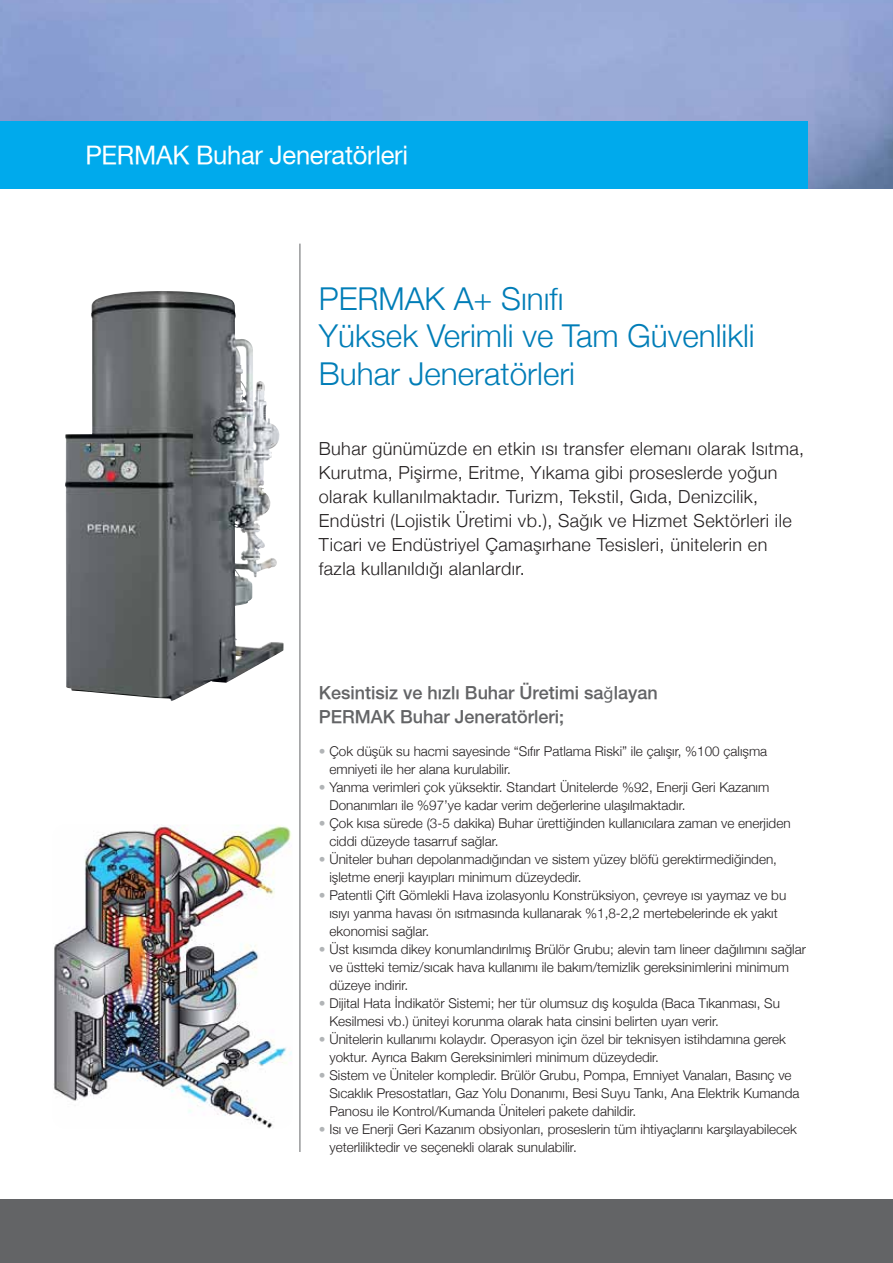
<style>
.page{position:relative;width:893px;height:1263px;background:#fff}
.page>*{position:absolute;margin:0;border:0;box-sizing:border-box;transform-origin:0 0}
.t1{font:300 31.5px/37.5px "Helvetica Neue";color:#007db7}
.t2{font:25.5px "Helvetica T";letter-spacing:-.01em;color:#fff}
.t3{font:300 18px/24px "Helvetica Neue";letter-spacing:.02em;color:#231f20}
.t4{font:18px/24px "Helvetica T Medium";color:#636466}
.t5{font:300 13.5px/18px "Helvetica Neue";color:#231f20}
.s1{font-family:"Myriad Pro"}
.s2{color:#b1b4b6}
</style>
<div class="page">
<img style="left:0;top:0;width:893px;height:188px">
<div style="left:0;top:121px;width:808px;height:67px;background:#00aaec"></div>
<hr style="left:299px;top:244px;width:1px;height:908px;background:#636466">
<img style="left:53px;top:825px;width:239px;height:303px">
<img style="left:65px;top:291px;width:219px;height:410px">
<div style="left:0;top:1199px;width:893px;height:64px;background:#636466"></div>
<h2 class="t2" style="left:85px;top:139px;width:324px">PERMAK Buhar Jeneratörleri</h2>
<h1 class="t1" style="left:319px;top:279px;width:437px">PERMAK A+ Sınıfı<br>Yüksek Verimli ve Tam Güvenlikli<br>Buhar Jeneratörleri</h1>
<p class="t3" style="left:319px;top:436px;width:487px">Buhar günümüzde en etkin ısı transfer elemanı olarak Isıtma, Kurutma, Pişirme, Eritme, Yıkama gibi proseslerde yoğun olarak kullanılmaktadır. Turizm, Tekstil, Gıda, Denizcilik, Endüstri (Lojistik Üretimi vb.), Sağık ve Hizmet Sektörleri ile Ticari ve Endüstriyel Çamaşırhane Tesisleri, ünitelerin en fazla kullanıldığı alanlardır.</p>
<h3 class="t4" style="left:319px;top:681px;width:340px">Kesintisiz ve h›zl› Buhar Üretimi sa<span class="s1">ğ</span>layan<br>PERMAK Buhar Jeneratörleri;</h3>
<p class="t5" style="left:329px;top:742px;width:439px;text-indent:-11px"><span class="s2">•</span> Çok düşük su hacmi sayesinde “Sıfır Patlama Riski” ile çalışır, %100 çalışma emniyeti ile her alana kurulabilir.</p>
<p class="t5" style="left:329px;top:778px;width:441px;text-indent:-11px"><span class="s2">•</span> Yanma verimleri çok yüksektir. Standart Ünitelerde %92, Enerji Geri Kazanım<br>Donanımları ile %97’ye kadar verim değerlerine ulaşılmaktadır.</p>
<p class="t5" style="left:329px;top:814px;width:463px;text-indent:-11px"><span class="s2">•</span> Çok kısa sürede (3-5 dakika) Buhar ürettiğinden kullanıcılara zaman ve enerjiden ciddi düzeyde tasarruf sağlar.</p>
<p class="t5" style="left:329px;top:850px;width:449px;text-indent:-11px"><span class="s2">•</span> Üniteler buharı depolanmadığından ve sistem yüzey blöfü gerektirmediğinden, işletme enerji kayıpları minimum düzeydedir.</p>
<p class="t5" style="left:329px;top:886px;width:458px;text-indent:-11px"><span class="s2">•</span> Patentli Çift Gömlekli Hava izolasyonlu Konstrüksiyon, çevreye ısı yaymaz ve bu ısıyı yanma havası ön ısıtmasında kullanarak %1,8-2,2 mertebelerinde ek yakıt ekonomisi sağlar.</p>
<p class="t5" style="left:329px;top:940px;width:478px;text-indent:-11px"><span class="s2">•</span> Üst kısımda dikey konumlandırılmış Brülör Grubu; alevin tam lineer dağılımını sağlar ve üstteki temiz/sıcak hava kullanımı ile bakım/temizlik gereksinimlerini minimum düzeye indirir.</p>
<p class="t5" style="left:329px;top:994px;width:452px;text-indent:-11px"><span class="s2">•</span> Dijital Hata İndikatör Sistemi; her tür olumsuz dış koşulda (Baca Tıkanması, Su<br>Kesilmesi vb.) üniteyi korunma olarak hata cinsini belirten uyarı verir.</p>
<p class="t5" style="left:329px;top:1030px;width:458px;text-indent:-11px"><span class="s2">•</span> Ünitelerin kullanımı kolaydır. Operasyon için özel bir teknisyen istihdamına gerek yoktur. Ayrıca Bakım Gereksinimleri minimum düzeydedir.</p>
<p class="t5" style="left:329px;top:1066px;width:472px;text-indent:-11px"><span class="s2">•</span> Sistem ve Üniteler kompledir. Brülör Grubu, Pompa, Emniyet Vanaları, Basınç ve<br>Sıcaklık Presostatları, Gaz Yolu Donanımı, Besi Suyu Tankı, Ana Elektrik Kumanda<br>Panosu ile Kontrol/Kumanda Üniteleri pakete dahildir.</p>
<p class="t5" style="left:329px;top:1120px;width:469px;text-indent:-11px"><span class="s2">•</span> Isı ve Enerji Geri Kazanım obsiyonları, proseslerin tüm ihtiyaçlarını karşılayabilecek yeterliliktedir ve seçenekli olarak sunulabilir.</p>
</div>
